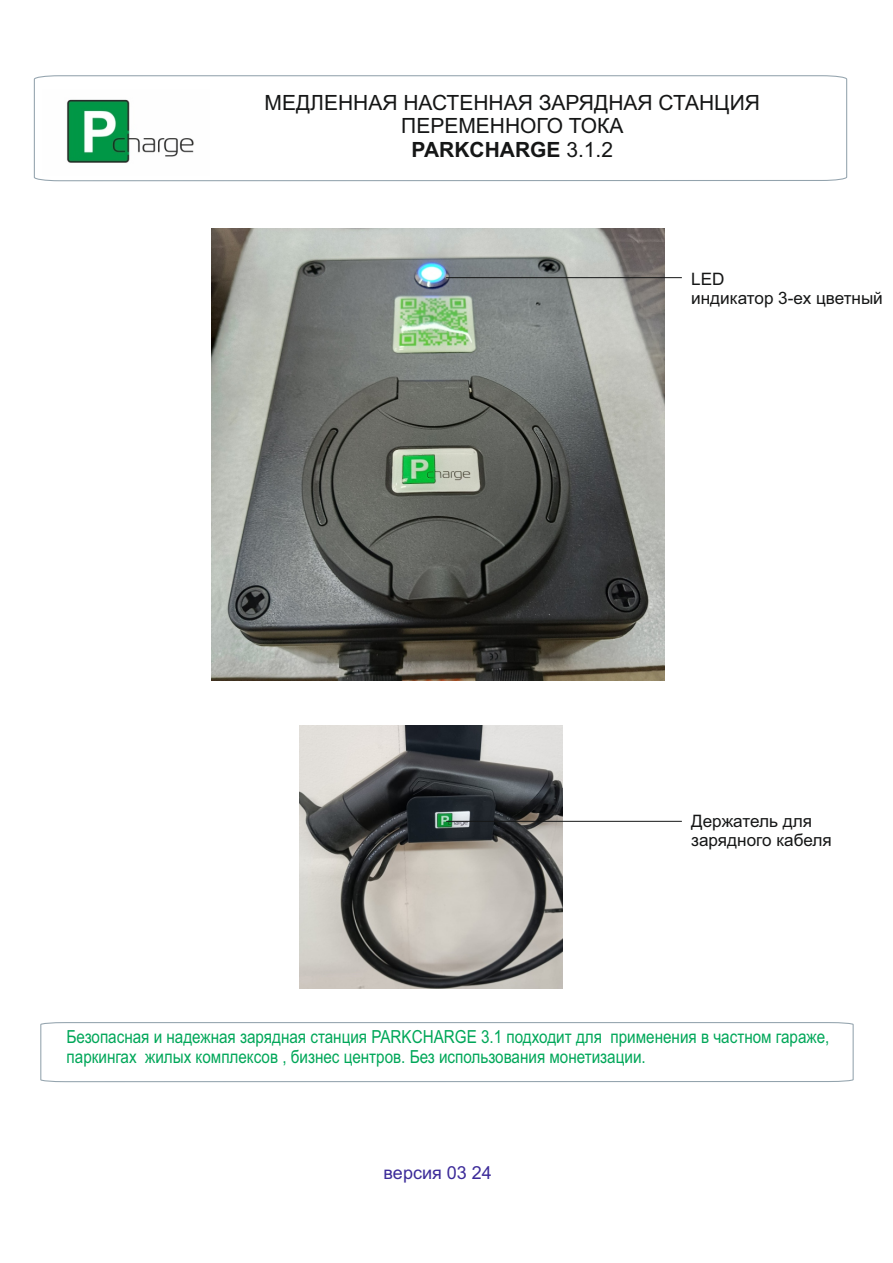
<style>
.page{position:relative;width:893px;height:1263px;background:#fff}
.page>*{position:absolute;margin:0;border:0;box-sizing:border-box;transform-origin:0 0}
.t1{font:21px/23.4px "Arial";color:#151616;text-align:center}
.t2{font:18px/20.1px "Arial";color:#00a759;scale:.85 1}
.t3{font:18px "Arial";color:#3c2b99}
.t4{font:17.1px/19.2px "Arial";color:#151616}
.s1{font-weight:700}
</style>
<div class="page">
<svg style="left:40px;top:1022px;width:814px;height:61px"></svg>
<svg style="left:33px;top:75px;width:815px;height:107px"></svg>
<img style="left:42px;top:90px;width:168px;height:85px">
<img style="left:212px;top:228px;width:452px;height:453px">
<hr style="left:446px;top:277px;width:236px;height:1px;background:#151616">
<img style="left:299px;top:726px;width:263px;height:263px">
<hr style="left:446px;top:821px;width:236px;height:1px;background:#151616">
<p class="t1" style="left:265px;top:93px;width:497px">МЕДЛЕННАЯ НАСТЕННАЯ ЗАРЯДНАЯ СТАНЦИЯ<br>ПЕРЕМЕННОГО ТОКА<br><span class="s1">PARKCHARGE</span> 3.1.2</p>
<p class="t4" style="left:691px;top:271px;width:193px">LED<br>индикатор 3-ех цветный</p>
<p class="t4" style="left:691px;top:813px;width:142px">Держатель для зарядного кабеля</p>
<p class="t2" style="left:67px;top:1029px;width:899px">Безопасная и надежная зарядная станция PARKCHARGE 3.1 подходит для применения в частном гараже, паркингах жилых комплексов , бизнес центров. Без использования монетизации.</p>
<p class="t3" style="left:384px;top:1166px;width:110px">версия 03 24</p>
</div>
